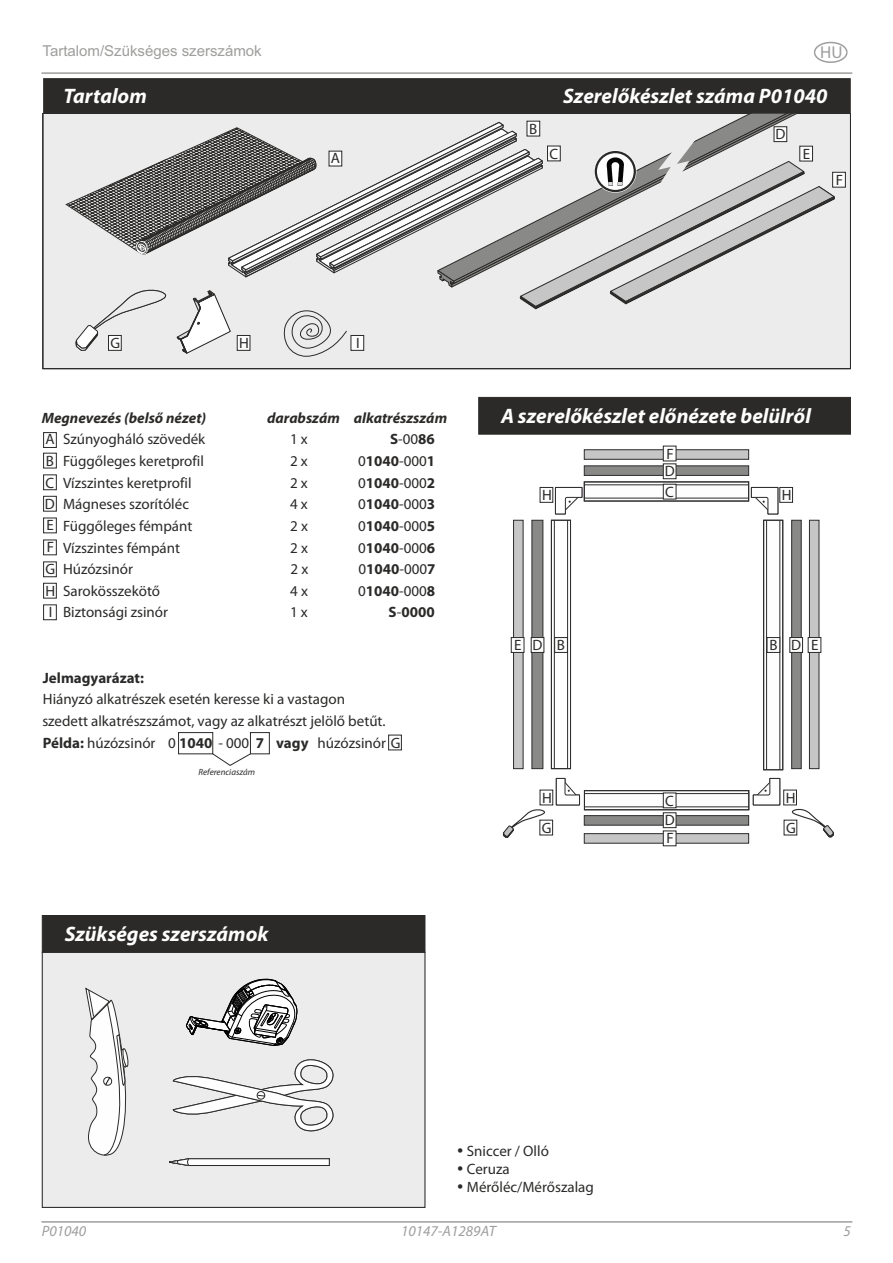
<style>
.page{position:relative;width:893px;height:1263px;background:#fff}
.page>*{position:absolute;margin:0;border:0;box-sizing:border-box;transform-origin:0 0}
.t1{font:italic 700 21px "Myriad Pro";color:#fefefe}
.t2{font:17.25px "Myriad Pro";color:#9e9e9d}
.t3{font:15px/21.6px "Myriad Pro";color:#2b2a29}
.t4{font:italic 700 15px "Myriad Pro";color:#2b2a29}
.t5{font:15px "Arial";color:#9e9e9d}
.t6{font:700 15px "Myriad Pro";color:#2b2a29}
.t7{font:italic 15px "Myriad Pro";color:#9e9e9d}
.t8{font:italic 9px "Myriad Pro";color:#2b2a29}
.s1{font-weight:400}
.s2{font-weight:700}
</style>
<div class="page">
<hr style="left:42px;top:72px;width:810px;height:2px;background:#9e9e9d">
<hr style="left:42px;top:1221px;width:810px;height:1px;background:#9e9e9d">
<svg style="left:814px;top:41px;width:34px;height:22px"></svg>
<div style="left:45px;top:115px;width:804px;height:252px;background:#ececec"></div>
<svg style="left:451px;top:114px;width:349px;height:7px;background:#dbdbda"></svg>
<div style="left:42px;top:78px;width:809px;height:36px;background:#2b2a29"></div>
<svg style="left:66px;top:121px;width:780px;height:236px;background:#d1d1d1"></svg>
<div style="left:478px;top:397px;width:373px;height:38px;background:#2b2a29"></div>
<svg style="left:586px;top:792px;width:161px;height:16px"></svg>
<div style="left:584px;top:790px;width:165px;height:20px;border:1px solid #2d2b2d"></div>
<hr style="left:584px;top:806px;width:165px;height:1px;background:#2d2b2d">
<hr style="left:584px;top:793px;width:165px;height:1px;background:#2d2b2d">
<svg style="left:586px;top:483px;width:161px;height:15px"></svg>
<div style="left:584px;top:481px;width:165px;height:20px;border:1px solid #2d2b2d"></div>
<hr style="left:584px;top:484px;width:165px;height:1px;background:#2d2b2d">
<hr style="left:584px;top:498px;width:165px;height:1px;background:#2d2b2d">
<div style="left:513px;top:520px;width:10px;height:249px;background:#c6c6c6;border:1px solid #2d2b2d"></div>
<div style="left:584px;top:465px;width:165px;height:11px;background:#898988;border:1px solid #2d2b2d"></div>
<div style="left:584px;top:449px;width:165px;height:11px;background:#c6c6c6;border:1px solid #2d2b2d"></div>
<div style="left:584px;top:815px;width:165px;height:10px;background:#898988;border:1px solid #2d2b2d"></div>
<div style="left:584px;top:833px;width:165px;height:10px;background:#c6c6c6;border:1px solid #2d2b2d"></div>
<svg style="left:511px;top:637px;width:13px;height:16px"></svg>
<svg style="left:663px;top:446px;width:13px;height:53px"></svg>
<svg style="left:663px;top:792px;width:13px;height:54px"></svg>
<svg style="left:751px;top:487px;width:70px;height:282px"></svg>
<svg style="left:503px;top:778px;width:77px;height:60px"></svg>
<svg style="left:752px;top:778px;width:82px;height:60px"></svg>
<svg style="left:531px;top:487px;width:52px;height:282px"></svg>
<div style="left:41px;top:953px;width:385px;height:255px;background:#ececec"></div>
<div style="left:41px;top:915px;width:385px;height:38px;background:#2b2a29"></div>
<svg style="left:166px;top:1158px;width:164px;height:8px"></svg>
<svg style="left:85px;top:988px;width:46px;height:172px"></svg>
<svg style="left:173px;top:1059px;width:161px;height:73px"></svg>
<svg style="left:186px;top:979px;width:111px;height:67px"></svg>
<svg style="left:43px;top:432px;width:14px;height:36px"></svg>
<svg style="left:43px;top:474px;width:14px;height:16px"></svg>
<svg style="left:43px;top:539px;width:14px;height:16px"></svg>
<svg style="left:43px;top:561px;width:14px;height:16px"></svg>
<svg style="left:43px;top:583px;width:14px;height:15px"></svg>
<svg style="left:43px;top:604px;width:14px;height:16px"></svg>
<svg style="left:43px;top:496px;width:14px;height:37px"></svg>
<div style="left:178px;top:732px;width:35px;height:22px;border:1px solid #2b2a29"></div>
<div style="left:250px;top:732px;width:20px;height:22px;border:1px solid #2b2a29"></div>
<svg style="left:212px;top:753px;width:39px;height:13px"></svg>
<svg style="left:388px;top:735px;width:14px;height:15px"></svg>
<p class="t5" style="left:43px;top:45px;width:221px">Tartalom/Szükséges szerszámok</p>
<p class="t2" style="left:820px;top:45px;width:24px">HU</p>
<h1 class="t1" style="left:64px;top:88px;width:85px">Tartalom</h1>
<h1 class="t1" style="left:563px;top:88px;width:266px">Szerelőkészlet száma P01040</h1>
<p class="t3" style="left:775px;top:125px;width:11px">D</p>
<p class="t3" style="left:529px;top:119px;width:10px">B</p>
<p class="t3" style="left:331px;top:148px;width:11px">A</p>
<p class="t3" style="left:549px;top:144px;width:10px">C</p>
<p class="t3" style="left:803px;top:144px;width:9px">E</p>
<p class="t3" style="left:836px;top:170px;width:9px">F</p>
<p class="t3" style="left:110px;top:333px;width:11px">G</p>
<p class="t3" style="left:239px;top:333px;width:11px">H</p>
<p class="t3" style="left:356px;top:333px;width:5px">I</p>
<p class="t4" style="left:42px;top:412px;width:166px">Megnevezés (belső nézet)</p>
<p class="t4" style="left:267px;top:412px;width:74px">darabszám</p>
<p class="t3" style="left:290px;top:430px;width:19px">1 x</p>
<p class="t3" style="left:63px;top:430px;width:144px">Szúnyogháló szövedék<br>Függőleges keretprofil<br>Vízszintes keretprofil<br>Mágneses szorítóléc<br>Függőleges fémpánt<br>Vízszintes fémpánt<br>Húzózsinór<br>Sarokösszekötő<br>Biztonsági zsinór</p>
<p class="t3" style="left:45px;top:430px;width:11px;text-align:justify">A B C</p>
<p class="t3" style="left:46px;top:516px;width:11px;text-align:justify">E F G H I</p>
<p class="t3" style="left:290px;top:451px;width:20px;text-align:justify">2 x 2 x 4 x 2 x 2 x 2 x 4 x 1 x</p>
<p class="t3" style="left:45px;top:494px;width:11px">D</p>
<p class="t4" style="left:354px;top:412px;width:95px">alkatrészszám</p>
<p class="t6" style="left:390px;top:433px;width:46px">S<span class="s1">-00</span>86</p>
<p class="t3" style="left:358px;top:451px;width:79px">0<span class="s2">1040</span>-000<span class="s2">1</span></p>
<p class="t3" style="left:358px;top:473px;width:79px">0<span class="s2">1040</span>-000<span class="s2">2</span></p>
<p class="t3" style="left:358px;top:495px;width:79px">0<span class="s2">1040</span>-000<span class="s2">3</span></p>
<p class="t3" style="left:358px;top:516px;width:79px">0<span class="s2">1040</span>-000<span class="s2">5</span></p>
<p class="t3" style="left:358px;top:538px;width:79px">0<span class="s2">1040</span>-000<span class="s2">6</span></p>
<p class="t3" style="left:358px;top:560px;width:79px">0<span class="s2">1040</span>-000<span class="s2">7</span></p>
<p class="t3" style="left:358px;top:581px;width:79px">0<span class="s2">1040</span>-000<span class="s2">8</span></p>
<p class="t6" style="left:389px;top:606px;width:48px">S<span class="s1">-</span>0000</p>
<p class="t6" style="left:43px;top:672px;width:103px">Jelmagyarázat:</p>
<p class="t3" style="left:42px;top:690px;width:360px">Hiányzó alkatrészek esetén keresse ki a vastagon<br>szedett alkatrészszámot, vagy az alkatrészt jelölő betűt.<br><span class="s2">Példa:</span> húzózsinór 0 <span class="s2">1040</span> - 000 <span class="s2">7 vagy</span> húzózsinór G</p>
<p class="t8" style="left:198px;top:768px;width:58px">Referenciaszám</p>
<h1 class="t1" style="left:65px;top:925px;width:205px">Szükséges szerszámok</h1>
<h1 class="t1" style="left:501px;top:407px;width:311px">A szerelőkészlet előnézete belülről</h1>
<p class="t3" style="left:666px;top:444px;width:9px">F</p>
<p class="t3" style="left:542px;top:485px;width:11px">H</p>
<p class="t3" style="left:665px;top:462px;width:11px">D</p>
<p class="t3" style="left:665px;top:482px;width:10px">C</p>
<p class="t3" style="left:782px;top:485px;width:11px">H</p>
<p class="t3" style="left:514px;top:635px;width:9px">E</p>
<p class="t3" style="left:811px;top:635px;width:9px">E</p>
<p class="t3" style="left:533px;top:636px;width:11px">D</p>
<p class="t3" style="left:791px;top:636px;width:11px">D</p>
<p class="t3" style="left:557px;top:636px;width:10px">B</p>
<p class="t3" style="left:769px;top:636px;width:10px">B</p>
<p class="t3" style="left:542px;top:788px;width:11px">H</p>
<p class="t3" style="left:786px;top:788px;width:11px">H</p>
<p class="t3" style="left:542px;top:818px;width:11px">G</p>
<p class="t3" style="left:786px;top:818px;width:11px">G</p>
<p class="t3" style="left:665px;top:791px;width:10px">C</p>
<p class="t3" style="left:665px;top:811px;width:11px">D</p>
<p class="t3" style="left:666px;top:829px;width:9px">F</p>
<p class="t3" style="left:467px;top:1143px;width:128px;line-height:18px">Sniccer / Olló<br>Ceruza<br>Mérőléc/Mérőszalag</p>
<p class="t7" style="left:42px;top:1225px;width:46px">P01040</p>
<p class="t7" style="left:401px;top:1225px;width:96px">10147-A1289AT</p>
<p class="t7" style="left:843px;top:1225px;width:9px">5</p>
</div>
